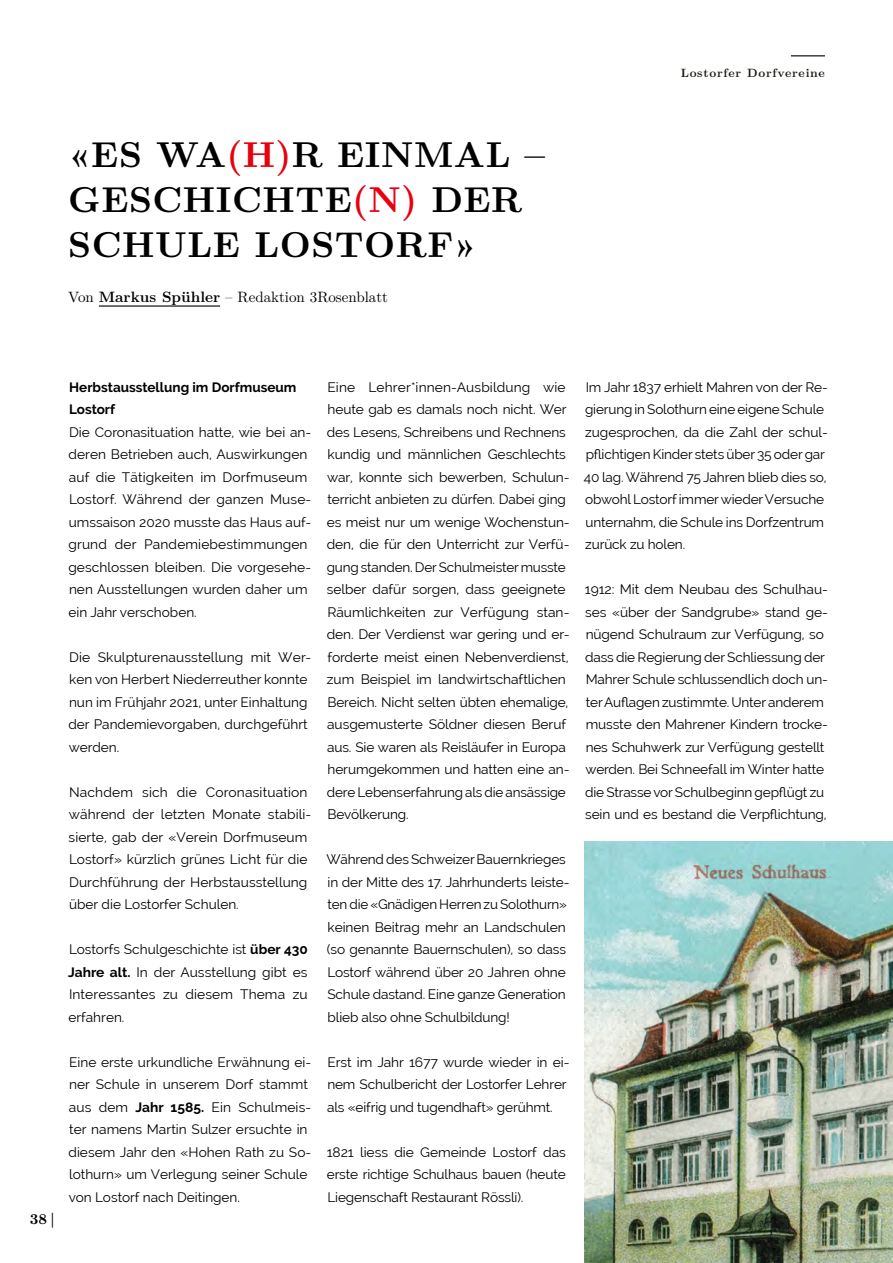
<style>
.page{position:relative;width:893px;height:1263px;background:#fff}
.page>*{position:absolute;margin:0;border:0;box-sizing:border-box;transform-origin:0 0}
.t1{font:700 36px/45px "LM Roman 10";letter-spacing:.015em;color:#000}
.t2{font:15px "LM Roman 10";color:#000}
.t3{font:700 15px "LM Roman 10";color:#000}
.t4{font:13.5px/22.5px "Raleway";letter-spacing:-.005em;color:#000}
.t5{font:700 13.5px/22.5px "Raleway";color:#000}
.t6{font:700 12px "LM Roman 10";letter-spacing:.06em;color:#1b1a11}
.s1{color:#e7000e}
.s2{font-weight:700}
</style>
<div class="page">
<hr style="left:99px;top:305px;width:121px;height:2px;background:#000">
<hr style="left:791px;top:55px;width:34px;height:1px;background:#000">
<img style="left:585px;top:842px;width:308px;height:421px">
<h1 class="t1" style="left:68px;top:129px;width:479px">«ES WA<span class="s1">(H)</span>R EINMAL –<br>GESCHICHTE<span class="s1">(N)</span> DER<br>SCHULE LOSTORF»</h1>
<p class="t2" style="left:68px;top:285px;width:322px">Von <span class="s2">Markus Spühler</span> – Redaktion 3Rosenblatt</p>
<p class="t6" style="left:681px;top:63px;width:146px">Lostorfer Dorfvereine</p>
<p class="t3" style="left:30px;top:1207px;width:27px">38|</p>
<p class="t5" style="left:69px;top:376px;width:229px">Herbstausstellung im Dorfmuseum<br>Lostorf</p>
<p class="t4" style="left:68px;top:420px;width:244px">Die Coronasituation hatte, wie bei an&shy;deren Betrieben auch, Auswirkungen auf die Tätigkeiten im Dorfmuseum Lostorf. Während der ganzen Muse&shy;umssaison 2020 musste das Haus auf&shy;grund der Pandemiebestimmungen geschlossen bleiben. Die vorgesehe&shy;nen Ausstellungen wurden daher um ein Jahr verschoben.</p>
<p class="t4" style="left:68px;top:645px;width:244px">Die Skulpturenausstellung mit Wer&shy;ken von Herbert Niederreuther konnte nun im Frühjahr 2021, unter Einhaltung der Pandemievorgaben, durchgeführt werden.</p>
<p class="t4" style="left:69px;top:780px;width:244px">Nachdem sich die Coronasituation während der letzten Monate stabili&shy;sierte, gab der «Verein Dorfmuseum Lostorf» kürzlich grünes Licht für die Durchführung der Herbstausstellung über die Lostorfer Schulen.</p>
<p class="t4" style="left:68px;top:938px;width:241px;text-align:justify">Lostorfs Schulgeschichte ist <span class="s2">über 430<br>Jahre alt.</span> In der Ausstellung gibt es Interessantes zu diesem Thema zu erfahren.</p>
<p class="t4" style="left:68px;top:1050px;width:244px">Eine erste urkundliche Erwähnung ei&shy;ner Schule in unserem Dorf stammt aus dem <span class="s2">Jahr 1585.</span> Ein Schulmeis&shy;ter namens Martin Sulzer ersuchte in diesem Jahr den «Hohen Rath zu So&shy;lothurn» um Verlegung seiner Schule von Lostorf nach Deitingen.</p>
<p class="t4" style="left:327px;top:375px;width:244px">Eine Lehrer*innen-Ausbildung wie heute gab es damals noch nicht. Wer des Lesens, Schreibens und Rechnens kundig und männlichen Geschlechts war, konnte sich bewerben, Schulun&shy;terricht anbieten zu dürfen. Dabei ging es meist nur um wenige Wochenstun&shy;den, die für den Unterricht zur Verfü&shy;gung standen. Der Schulmeister musste selber dafür sorgen, dass geeignete Räumlichkeiten zur Verfügung stan&shy;den. Der Verdienst war gering und er&shy;forderte meist einen Nebenverdienst, zum Beispiel im landwirtschaftlichen Bereich. Nicht selten übten ehemalige, ausgemusterte Söldner diesen Beruf aus. Sie waren als Reisläufer in Europa herumgekommen und hatten eine an&shy;dere Lebenserfahrung als die ansässige Bevölkerung.</p>
<p class="t4" style="left:327px;top:848px;width:244px">Während des Schweizer Bauernkrieges in der Mitte des 17. Jahrhunderts leiste&shy;ten die «Gnädigen Herren zu Solothurn» keinen Beitrag mehr an Landschulen (so genannte Bauernschulen), so dass Lostorf während über 20 Jahren ohne Schule dastand. Eine ganze Generation blieb also ohne Schulbildung!</p>
<p class="t4" style="left:327px;top:1050px;width:244px">Erst im Jahr 1677 wurde wieder in ei&shy;nem Schulbericht der Lostorfer Lehrer als «eifrig und tugendhaft» gerühmt.</p>
<p class="t4" style="left:327px;top:1140px;width:241px;text-align:justify">1821 liess die Gemeinde Lostorf das erste richtige Schulhaus bauen (heute Liegenschaft Restaurant Rössli).</p>
<p class="t4" style="left:584px;top:375px;width:245px">Im Jahr 1837 erhielt Mahren von der Re&shy;gierung in Solothurn eine eigene Schule zugesprochen, da die Zahl der schul&shy;pflichtigen Kinder stets über 35 oder gar 40 lag. Während 75 Jahren blieb dies so, obwohl Lostorf immer wieder Versuche unternahm, die Schule ins Dorfzentrum zurück zu holen.</p>
<p class="t4" style="left:585px;top:578px;width:244px">1912: Mit dem Neubau des Schulhau&shy;ses «über der Sandgrube» stand ge&shy;nügend Schulraum zur Verfügung, so dass die Regierung der Schliessung der Mahrer Schule schlussendlich doch un&shy;ter Auflagen zustimmte. Unter anderem musste den Mahrener Kindern trocke&shy;nes Schuhwerk zur Verfügung gestellt werden. Bei Schneefall im Winter hatte die Strasse vor Schulbeginn gepflügt zu sein und es bestand die Verpflichtung,</p>
</div>
